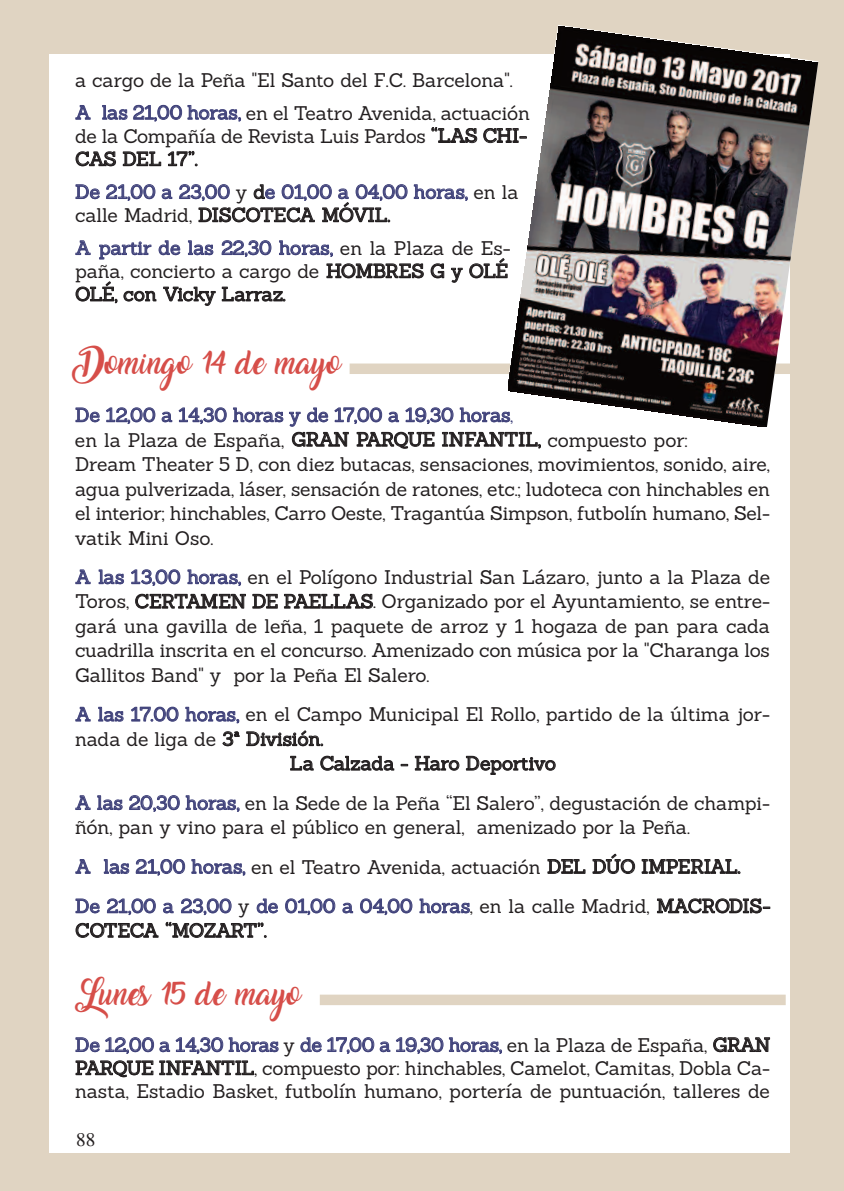
<style>
.page{position:relative;width:844px;height:1191px;background:#fff}
.page>*{position:absolute;margin:0;border:0;box-sizing:border-box;transform-origin:0 0}
.t1{font:21px "Amarillo";color:#d64e49}
.t2{font:19.25px/24.5px "Sanchez";letter-spacing:-.01em;color:#231f20}
.t3{font:19.25px "Sanchez";letter-spacing:-.005em;color:#41437b}
.t4{font:19.25px "Sanchez";letter-spacing:-.03em;color:#231f20}
.t5{font:19.25px "Times";color:#231f20}
.s1{color:#41437b}
</style>
<div class="page">
<div style="left:0;top:0;width:843px;height:1191px;background:#e0d4c2"></div>
<div style="left:49px;top:55px;width:740px;height:1097px;background:#fff"></div>
<div style="left:349px;top:363px;width:486px;height:11px;background:#e0d4c2"></div>
<div style="left:320px;top:994px;width:465px;height:11px;background:#e0d4c2"></div>
<img style="left:508px;top:27px;width:310px;height:400px">
<p class="t2" style="left:75px;top:65px;width:456px;line-height:33.1px">a cargo de la Peña "El Santo del F.C. Barcelona".<br><span class="s1">A las 21,00 horas,</span> en el Teatro Avenida, actuación</p>
<p class="t2" style="left:75px;top:127px;width:453px;line-height:22.9px">de la Compañía de Revista Luis Pardos “LAS CHI-<br>CAS DEL 17”.</p>
<p class="t2" style="left:75px;top:182px;width:445px;line-height:23.1px"><span class="s1">De 21,00 a 23,00</span> y d<span class="s1">e 01,00 a 04,00 horas,</span> en la calle Madrid, DISCOTECA MÓVIL.</p>
<p class="t2" style="left:75px;top:238px;width:437px;line-height:23.1px"><span class="s1">A partir de las 22,30 horas,</span> en la Plaza de Es&shy;paña, concierto a cargo de HOMBRES G y OLÉ<br>OLÉ, con Vicky Larraz.</p>
<p class="t1" style="left:75px;top:354px;width:267px">Domingo 14 de mayo</p>
<p class="t3" style="left:75px;top:408px;width:439px">De 12,00 a 14,30 horas y de 17,00 a 19,30 horas,</p>
<p class="t2" style="left:75px;top:429px;width:696px">en la Plaza de España, GRAN PARQUE INFANTIL, compuesto por:<br>Dream Theater 5 D, con diez butacas, sensaciones, movimientos, sonido, aire, agua pulverizada, láser, sensación de ratones, etc.; ludoteca con hinchables en el interior; hinchables, Carro Oeste, Tragantúa Simpson, futbolín humano, Sel&shy;vatik Mini Oso.</p>
<p class="t2" style="left:75px;top:567px;width:696px;text-align:justify"><span class="s1">A las 13,00 horas,</span> en el Polígono Industrial San Lázaro, junto a la Plaza de Toros, CERTAMEN DE PAELLAS. Organizado por el Ayuntamiento, se entre&shy;gará una gavilla de leña, 1 paquete de arroz y 1 hogaza de pan para cada cuadrilla inscrita en el concurso. Amenizado con música por la "Charanga los Gallitos Band" y por la Peña El Salero.</p>
<p class="t2" style="left:75px;top:704px;width:696px"><span class="s1">A las 17.00 horas,</span> en el Campo Municipal El Rollo, partido de la última jor-</p>
<p class="t2" style="left:75px;top:729px;width:250px">nada de liga de 3ª División.</p>
<p class="t2" style="left:289px;top:753px;width:268px">La Calzada - Haro Deportivo</p>
<p class="t2" style="left:75px;top:793px;width:696px"><span class="s1">A las 20,30 horas,</span> en la Sede de la Peña “El Salero”, degustación de champi&shy;ñón, pan y vino para el público en general, amenizado por la Peña.</p>
<p class="t2" style="left:75px;top:849px;width:696px;line-height:39px"><span class="s1">A las 21,00 horas,</span> en el Teatro Avenida, actuación DEL DÚO IMPERIAL.<br><span class="s1">De 21,00 a 23,00</span> y <span class="s1">de 01,00 a 04,00 horas</span>, en la calle Madrid, MACRODIS-</p>
<p class="t4" style="left:75px;top:923px;width:193px">COTECA “MOZART”.</p>
<p class="t1" style="left:75px;top:985px;width:227px">Lunes 15 de mayo</p>
<p class="t2" style="left:75px;top:1035px;width:696px;line-height:23.3px;text-align:justify"><span class="s1">De 12,00 a 14,30 horas</span> y <span class="s1">de 17,00 a 19,30 horas,</span> en la Plaza de España, GRAN PARQUE INFANTIL, compuesto por: hinchables, Camelot, Camitas, Dobla Ca&shy;nasta, Estadio Basket, futbolín humano, portería de puntuación, talleres de</p>
<p class="t5" style="left:76px;top:1133px;width:21px">88</p>
</div>
